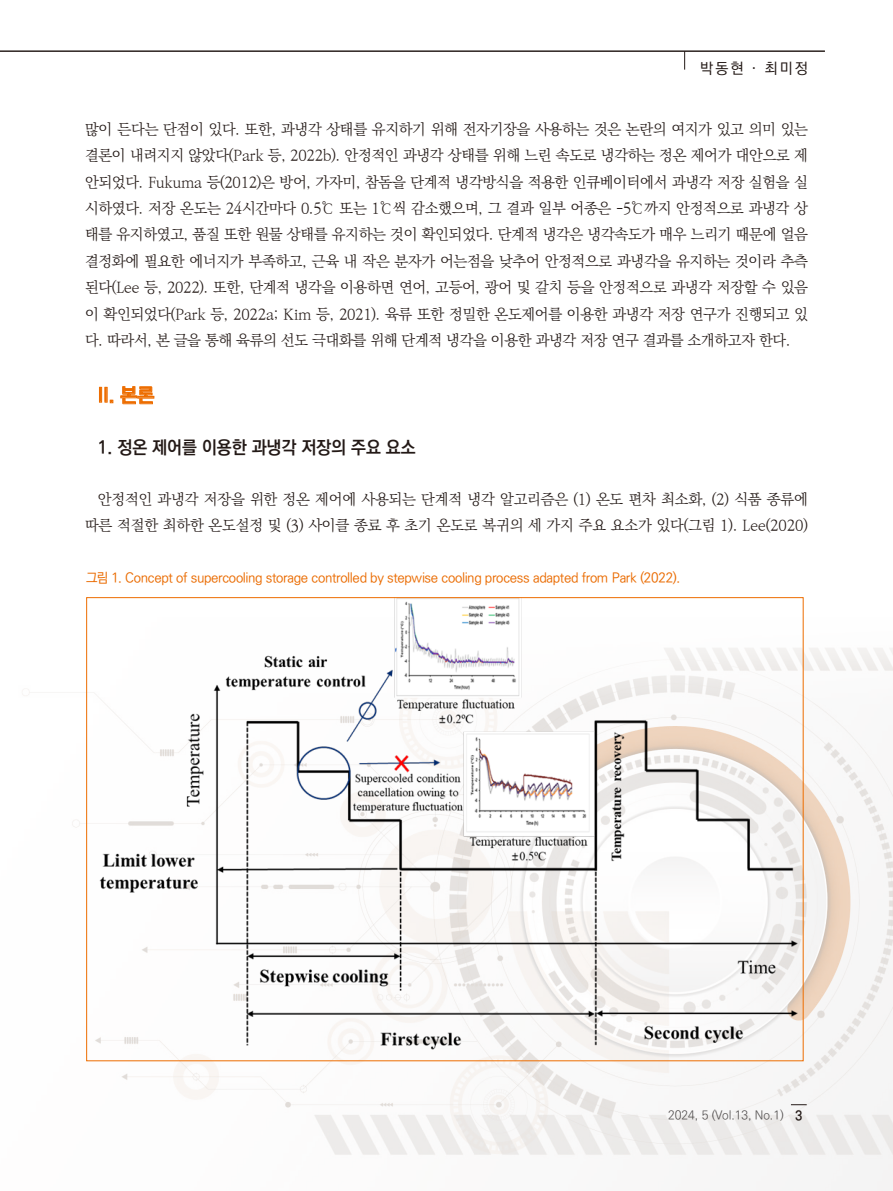
<style>
.page{position:relative;width:893px;height:1191px;background:#fff}
.page>*{position:absolute;margin:0;border:0;box-sizing:border-box;transform-origin:0 0}
.t1{font:700 19.5px "Ko Pub World Dotum";color:#ed6d00}
.t2{font:700 18px "Ko Pub World Dotum";color:#231916;scale:.95 1}
.t3{font:300 15px/26.4px "Ko Pub World Batang";letter-spacing:-.01em;color:#231916;text-align:justify}
.t4{font:500 15px "Ko Pub World Dotum";letter-spacing:.14em;color:#231916}
.t5{font:500 13.5px "Ko Pub World Dotum";letter-spacing:-.025em;color:#ea6b00}
.t6{font:300 12px "Ko Pub World Dotum";letter-spacing:-.01em;color:#4d4a4a}
.s1{font-weight:700;font-size:13.5px;color:#231916}
</style>
<div class="page">
<svg style="left:22px;top:648px;width:871px;height:543px"></svg>
<hr style="left:0;top:51px;width:825px;height:1px;background:#231916">
<svg style="left:791px;top:1104px;width:16px;height:1px"></svg>
<svg style="left:684px;top:52px;width:1px;height:18px"></svg>
<div style="left:99px;top:387px;width:3px;height:15px;border:1px solid #ed6d00"></div>
<svg style="left:105px;top:387px;width:8px;height:16px"></svg>
<svg style="left:120px;top:386px;width:34px;height:18px"></svg>
<img style="left:88px;top:599px;width:714px;height:460px">
<p class="t4" style="left:700px;top:57px;width:109px">박동현 〮 최미정</p>
<p class="t3" style="left:85px;top:116px;width:724px">많이 든다는 단점이 있다. 또한, 과냉각 상태를 유지하기 위해 전자기장을 사용하는 것은 논란의 여지가 있고 의미 있는 결론이 내려지지 않았다(Park 등, 2022b). 안정적인 과냉각 상태를 위해 느린 속도로 냉각하는 정온 제어가 대안으로 제 안되었다. Fukuma 등(2012)은 방어, 가자미, 참돔을 단계적 냉각방식을 적용한 인큐베이터에서 과냉각 저장 실험을 실 시하였다. 저장 온도는 24시간마다 0.5℃ 또는 1℃씩 감소했으며, 그 결과 일부 어종은 -5℃까지 안정적으로 과냉각 상 태를 유지하였고, 품질 또한 원물 상태를 유지하는 것이 확인되었다. 단계적 냉각은 냉각속도가 매우 느리기 때문에 얼음 결정화에 필요한 에너지가 부족하고, 근육 내 작은 분자가 어는점을 낮추어 안정적으로 과냉각을 유지하는 것이라 추측 된다(Lee 등, 2022). 또한, 단계적 냉각을 이용하면 연어, 고등어, 광어 및 갈치 등을 안정적으로 과냉각 저장할 수 있음 이 확인되었다(Park 등, 2022a; Kim 등, 2021). 육류 또한 정밀한 온도제어를 이용한 과냉각 저장 연구가 진행되고 있 다. 따라서, 본 글을 통해 육류의 선도 극대화를 위해 단계적 냉각을 이용한 과냉각 저장 연구 결과를 소개하고자 한다.</p>
<p class="t1" style="left:98px;top:381px;width:58px">II. 본론</p>
<p class="t2" style="left:98px;top:434px;width:336px">1. 정온 제어를 이용한 과냉각 저장의 주요 요소</p>
<p class="t3" style="left:85px;top:486px;width:724px;text-align:right">안정적인 과냉각 저장을 위한 정온 제어에 사용되는 단계적 냉각 알고리즘은 (1) 온도 편차 최소화, (2) 식품 종류에 따른 적절한 최하한 온도설정 및 (3) 사이클 종료 후 초기 온도로 복귀의 세 가지 주요 요소가 있다(그림 1). Lee(2020)</p>
<p class="t5" style="left:86px;top:568px;width:596px">그림 1. Concept of supercooling storage controlled by stepwise cooling process adapted from Park (2022).</p>
<p class="t6" style="left:668px;top:1106px;width:135px">2024, 5 (Vol.13, No.1) <span class="s1">3</span></p>
</div>
